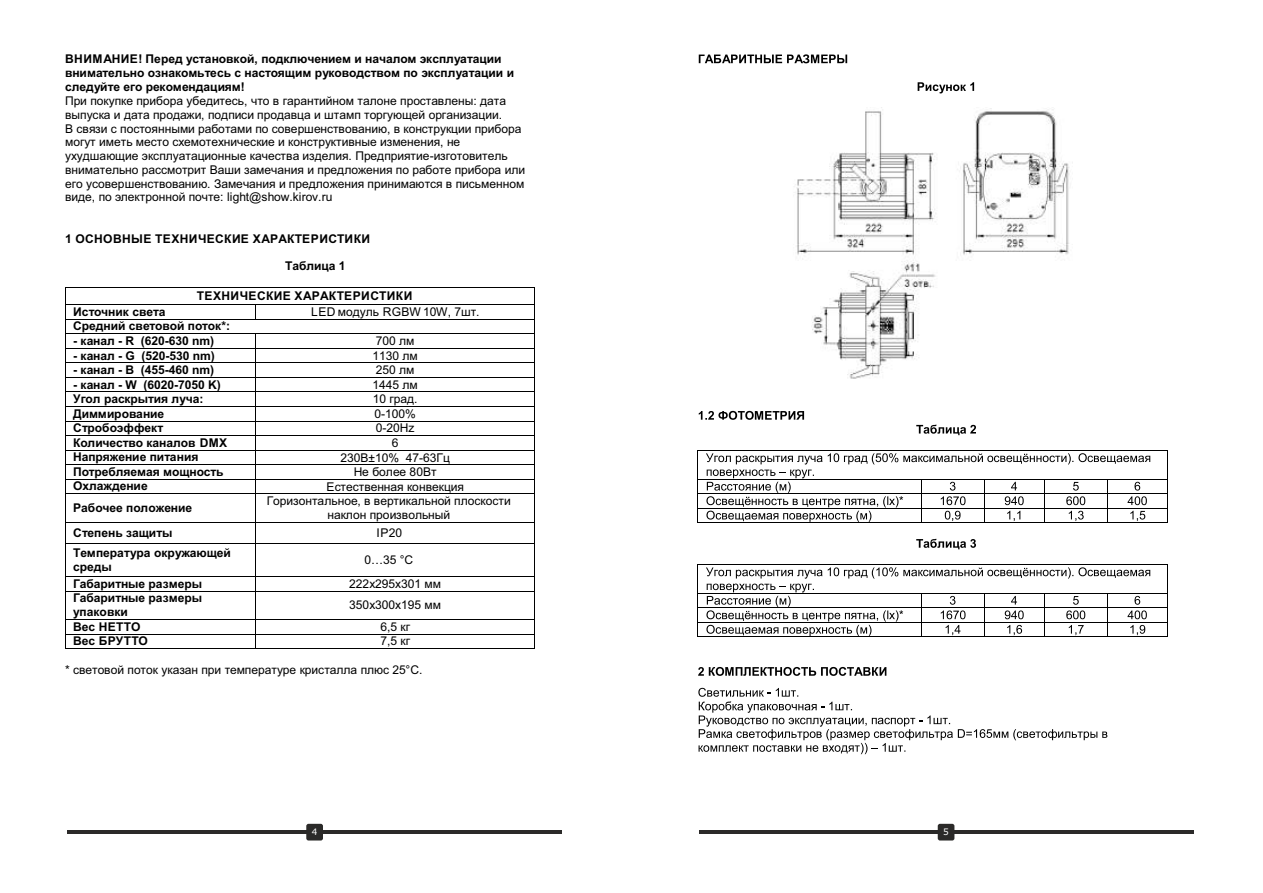
<style>
.page{position:relative;width:1263px;height:893px;background:#fff}
.page>*{position:absolute;margin:0;border:0;box-sizing:border-box;transform-origin:0 0}
.t1{font:12px/13.8px "Arial";color:#000}
.t2{font:700 12px/13.8px "Arial";color:#000}
.t3{font:700 12px "Arial";letter-spacing:.035em;color:#000}
.t4{font:9px "Verdana";color:#fefefe}
</style>
<div class="page">
<hr style="left:67px;top:831px;width:495px;height:3px;background:#2b2a29">
<div style="left:306px;top:824px;width:17px;height:16px;background:#2b2a29;border-radius:2px"></div>
<hr style="left:699px;top:831px;width:494px;height:3px;background:#2b2a29">
<div style="left:938px;top:824px;width:16px;height:16px;background:#2b2a29;border-radius:2px"></div>
<hr style="left:65px;top:287px;width:469px;height:1px;background:#000">
<hr style="left:65px;top:304px;width:190px;height:1px;background:#000">
<hr style="left:256px;top:304px;width:278px;height:1px;background:#000">
<hr style="left:65px;top:319px;width:190px;height:1px;background:#000">
<svg style="left:255px;top:304px;width:1px;height:16px"></svg>
<hr style="left:256px;top:319px;width:278px;height:1px;background:#000">
<hr style="left:65px;top:333px;width:190px;height:1px;background:#000">
<hr style="left:256px;top:333px;width:278px;height:1px;background:#000">
<hr style="left:65px;top:348px;width:190px;height:1px;background:#000">
<hr style="left:256px;top:348px;width:278px;height:1px;background:#000">
<hr style="left:65px;top:362px;width:190px;height:1px;background:#000">
<hr style="left:256px;top:362px;width:278px;height:1px;background:#000">
<hr style="left:65px;top:377px;width:190px;height:1px;background:#000">
<hr style="left:256px;top:377px;width:278px;height:1px;background:#000">
<hr style="left:65px;top:392px;width:190px;height:1px;background:#000">
<hr style="left:256px;top:392px;width:278px;height:1px;background:#000">
<hr style="left:65px;top:406px;width:190px;height:1px;background:#000">
<hr style="left:256px;top:406px;width:278px;height:1px;background:#000">
<hr style="left:65px;top:421px;width:190px;height:1px;background:#000">
<hr style="left:256px;top:421px;width:278px;height:1px;background:#000">
<hr style="left:65px;top:435px;width:190px;height:1px;background:#000">
<hr style="left:256px;top:435px;width:278px;height:1px;background:#000">
<hr style="left:65px;top:450px;width:190px;height:1px;background:#000">
<hr style="left:256px;top:450px;width:278px;height:1px;background:#000">
<hr style="left:65px;top:464px;width:190px;height:1px;background:#000">
<hr style="left:256px;top:464px;width:278px;height:1px;background:#000">
<hr style="left:65px;top:479px;width:190px;height:1px;background:#000">
<hr style="left:256px;top:479px;width:278px;height:1px;background:#000">
<hr style="left:65px;top:493px;width:190px;height:1px;background:#000">
<hr style="left:256px;top:493px;width:278px;height:1px;background:#000">
<hr style="left:65px;top:522px;width:190px;height:1px;background:#000">
<hr style="left:256px;top:522px;width:278px;height:1px;background:#000">
<svg style="left:65px;top:288px;width:1px;height:256px"></svg>
<hr style="left:65px;top:544px;width:190px;height:1px;background:#000">
<svg style="left:255px;top:333px;width:1px;height:211px"></svg>
<hr style="left:256px;top:544px;width:278px;height:1px;background:#000">
<svg style="left:534px;top:287px;width:1px;height:257px"></svg>
<hr style="left:65px;top:544px;width:1px;height:32px;background:#000">
<hr style="left:255px;top:544px;width:1px;height:32px;background:#000">
<hr style="left:534px;top:544px;width:1px;height:32px;background:#000">
<hr style="left:65px;top:576px;width:190px;height:1px;background:#000">
<hr style="left:256px;top:576px;width:278px;height:1px;background:#000">
<hr style="left:65px;top:591px;width:190px;height:1px;background:#000">
<hr style="left:256px;top:591px;width:278px;height:1px;background:#000">
<hr style="left:65px;top:619px;width:190px;height:1px;background:#000">
<hr style="left:256px;top:619px;width:278px;height:1px;background:#000">
<hr style="left:65px;top:634px;width:190px;height:1px;background:#000">
<hr style="left:256px;top:634px;width:278px;height:1px;background:#000">
<svg style="left:65px;top:577px;width:1px;height:71px"></svg>
<hr style="left:65px;top:648px;width:190px;height:1px;background:#000">
<svg style="left:255px;top:576px;width:1px;height:73px"></svg>
<hr style="left:256px;top:648px;width:278px;height:1px;background:#000">
<svg style="left:534px;top:576px;width:1px;height:73px"></svg>
<svg style="left:699px;top:54px;width:148px;height:9px"></svg>
<svg style="left:918px;top:82px;width:56px;height:11px"></svg>
<img style="left:795px;top:108px;width:278px;height:271px">
<svg style="left:699px;top:411px;width:105px;height:9px"></svg>
<svg style="left:916px;top:425px;width:60px;height:10px"></svg>
<hr style="left:698px;top:450px;width:469px;height:1px;background:#000">
<hr style="left:698px;top:479px;width:223px;height:1px;background:#000">
<hr style="left:1108px;top:479px;width:59px;height:1px;background:#000">
<hr style="left:698px;top:493px;width:223px;height:1px;background:#000">
<hr style="left:1108px;top:493px;width:59px;height:1px;background:#000">
<hr style="left:698px;top:508px;width:223px;height:1px;background:#000">
<hr style="left:1108px;top:508px;width:59px;height:1px;background:#000">
<svg style="left:697px;top:450px;width:1px;height:73px"></svg>
<hr style="left:698px;top:522px;width:223px;height:1px;background:#000">
<svg style="left:706px;top:453px;width:444px;height:70px"></svg>
<hr style="left:1108px;top:522px;width:59px;height:1px;background:#000">
<svg style="left:1167px;top:450px;width:1px;height:73px"></svg>
<svg style="left:916px;top:539px;width:60px;height:10px"></svg>
<hr style="left:698px;top:564px;width:469px;height:1px;background:#000">
<hr style="left:698px;top:593px;width:223px;height:1px;background:#000">
<hr style="left:1108px;top:593px;width:59px;height:1px;background:#000">
<hr style="left:698px;top:607px;width:223px;height:1px;background:#000">
<hr style="left:1108px;top:607px;width:59px;height:1px;background:#000">
<hr style="left:698px;top:622px;width:223px;height:1px;background:#000">
<hr style="left:1108px;top:622px;width:59px;height:1px;background:#000">
<svg style="left:697px;top:564px;width:1px;height:73px"></svg>
<hr style="left:698px;top:636px;width:223px;height:1px;background:#000">
<svg style="left:706px;top:567px;width:444px;height:70px"></svg>
<hr style="left:1108px;top:636px;width:59px;height:1px;background:#000">
<svg style="left:1167px;top:564px;width:1px;height:73px"></svg>
<svg style="left:698px;top:667px;width:188px;height:9px"></svg>
<svg style="left:698px;top:688px;width:409px;height:66px"></svg>
<p class="t2" style="left:65px;top:53px;width:450px">ВНИМАНИЕ! Перед установкой, подключением и началом эксплуатации внимательно ознакомьтесь с настоящим руководством по эксплуатации и следуйте его рекомендациям!</p>
<p class="t1" style="left:65px;top:95px;width:462px">При покупке прибора убедитесь, что в гарантийном талоне проставлены: дата выпуска и дата продажи, подписи продавца и штамп торгующей организации.<br>В связи с постоянными работами по совершенствованию, в конструкции прибора могут иметь место схемотехнические и конструктивные изменения, не ухудшающие эксплуатационные качества изделия. Предприятие-изготовитель внимательно рассмотрит Ваши замечания и предложения по работе прибора или его усовершенствованию. Замечания и предложения принимаются в письменном виде, по электронной почте: light@show.kirov.ru</p>
<p class="t3" style="left:65px;top:234px;width:307px">1 ОСНОВНЫЕ ТЕХНИЧЕСКИЕ ХАРАКТЕРИСТИКИ</p>
<p class="t2" style="left:285px;top:260px;width:62px">Таблица 1</p>
<p class="t3" style="left:197px;top:291px;width:217px">ТЕХНИЧЕСКИЕ ХАРАКТЕРИСТИКИ</p>
<p class="t2" style="left:73px;top:306px;width:94px">Источник света</p>
<p class="t1" style="left:311px;top:306px;width:170px">LED модуль RGBW 10W, 7шт.</p>
<p class="t2" style="left:73px;top:320px;width:158px">Средний световой поток*:</p>
<p class="t2" style="left:73px;top:335px;width:143px">- канал - R (620-630 nm)</p>
<p class="t1" style="left:376px;top:335px;width:40px">700 лм</p>
<p class="t2" style="left:73px;top:350px;width:143px">- канал - G (520-530 nm)</p>
<p class="t1" style="left:372px;top:350px;width:47px">1130 лм</p>
<p class="t2" style="left:73px;top:364px;width:143px">- канал - B (455-460 nm)</p>
<p class="t1" style="left:376px;top:364px;width:40px">250 лм</p>
<p class="t2" style="left:73px;top:378px;width:149px">- канал - W (6020-7050 K)</p>
<p class="t1" style="left:372px;top:379px;width:47px">1445 лм</p>
<p class="t2" style="left:73px;top:393px;width:132px">Угол раскрытия луча:</p>
<p class="t1" style="left:373px;top:393px;width:46px">10 град.</p>
<p class="t2" style="left:73px;top:408px;width:93px">Диммирование</p>
<p class="t1" style="left:374px;top:408px;width:43px">0-100%</p>
<p class="t2" style="left:73px;top:422px;width:92px">Стробоэффект</p>
<p class="t1" style="left:376px;top:422px;width:40px">0-20Hz</p>
<p class="t2" style="left:73px;top:437px;width:156px">Количество каналов DMX</p>
<p class="t1" style="left:392px;top:437px;width:8px">6</p>
<p class="t2" style="left:73px;top:451px;width:127px">Напряжение питания</p>
<p class="t1" style="left:340px;top:452px;width:111px">230В±10% 47-63Гц</p>
<p class="t2" style="left:73px;top:466px;width:152px">Потребляемая мощность</p>
<p class="t1" style="left:354px;top:466px;width:84px">Не более 80Вт</p>
<p class="t2" style="left:73px;top:480px;width:76px">Охлаждение</p>
<p class="t1" style="left:326px;top:481px;width:139px">Естественная конвекция</p>
<p class="t2" style="left:73px;top:502px;width:121px">Рабочее положение</p>
<p class="t1" style="left:267px;top:495px;width:246px;text-align:center">Горизонтальное, в вертикальной плоскости наклон произвольный</p>
<p class="t2" style="left:73px;top:527px;width:101px">Степень защиты</p>
<p class="t1" style="left:377px;top:527px;width:27px">IP20</p>
<p class="t2" style="left:73px;top:547px;width:159px">Температура окружающей среды</p>
<p class="t1" style="left:364px;top:554px;width:50px">0…35 °С</p>
<p class="t2" style="left:73px;top:578px;width:130px">Габаритные размеры</p>
<p class="t1" style="left:349px;top:578px;width:93px">222х295х301 мм</p>
<p class="t2" style="left:73px;top:592px;width:130px">Габаритные размеры упаковки</p>
<p class="t1" style="left:349px;top:599px;width:93px">350х300х195 мм</p>
<p class="t2" style="left:73px;top:621px;width:69px">Вес НЕТТО</p>
<p class="t1" style="left:380px;top:621px;width:31px">6,5 кг</p>
<p class="t2" style="left:73px;top:635px;width:76px">Вес БРУТТО</p>
<p class="t1" style="left:380px;top:635px;width:31px">7,5 кг</p>
<p class="t1" style="left:65px;top:664px;width:359px">* световой поток указан при температуре кристалла плюс 25°С.</p>
<p class="t4" style="left:312px;top:828px;width:7px">4</p>
<p class="t4" style="left:943px;top:828px;width:7px">5</p>
</div>
